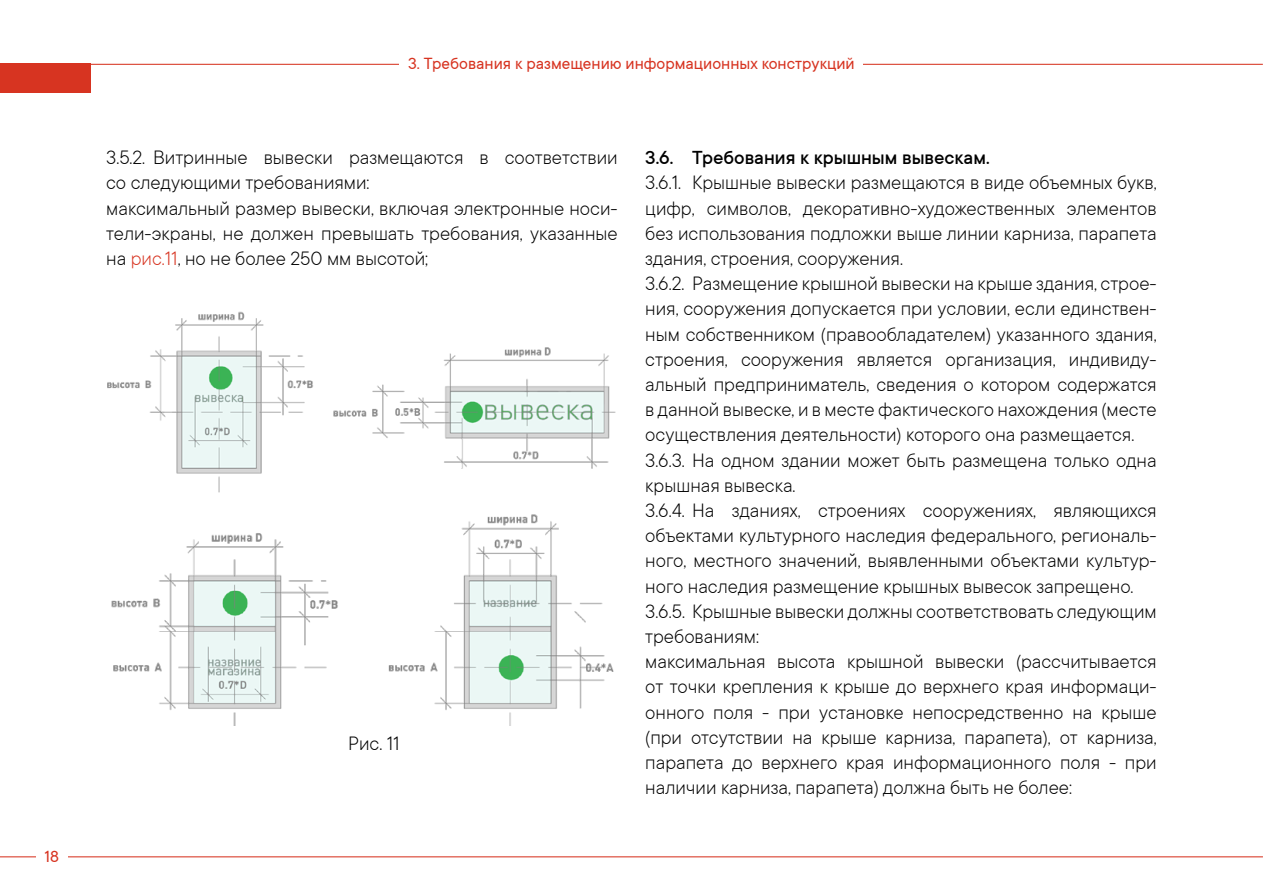
<style>
.page{position:relative;width:1263px;height:893px;background:#fff}
.page>*{position:absolute;margin:0;border:0;box-sizing:border-box;transform-origin:0 0}
.t1{font:300 21px/25.2px "TT Commons";color:#000}
.t2{font:500 21px "TT Commons";color:#000}
.t3{font:18px "TT Commons";color:#d73421}
.s1{color:#d73421}
</style>
<div class="page">
<hr style="left:0;top:856px;width:1263px;height:1px;background:#d73421">
<hr style="left:0;top:64px;width:1263px;height:1px;background:#d73421">
<div style="left:0;top:64px;width:90px;height:29px;background:#d73421"></div>
<div style="left:400px;top:56px;width:463px;height:18px;background:#fff"></div>
<div style="left:36px;top:849px;width:31px;height:18px;background:#fff"></div>
<img style="left:107px;top:311px;width:509px;height:182px">
<img style="left:111px;top:514px;width:503px;height:212px">
<p class="t3" style="left:44px;top:847px;width:16px">18</p>
<p class="t3" style="left:408px;top:54px;width:448px">3. Требования к размещению информационных конструкций</p>
<p class="t1" style="left:106px;top:145px;width:513px">3.5.2. Витринные вывески размещаются в соответствии со следующими требованиями:<br>максимальный размер вывески, включая электронные носи&shy;тели-экраны, не должен превышать требования, указанные на <span class="s1">рис.11</span>, но не более 250 мм высотой;</p>
<p class="t1" style="left:348px;top:731px;width:53px">Рис. 11</p>
<p class="t2" style="left:645px;top:146px;width:346px">3.6. Требования к крышным вывескам.</p>
<p class="t1" style="left:645px;top:170px;width:513px">3.6.1. Крышные вывески размещаются в виде объемных букв, цифр, символов, декоративно-художественных элементов без использования подложки выше линии карниза, парапета здания, строения, сооружения.<br>3.6.2. Размещение крышной вывески на крыше здания, строе&shy;ния, сооружения допускается при условии, если единствен&shy;ным собственником (правообладателем) указанного здания, строения, сооружения является организация, индивиду&shy;альный предприниматель, сведения о котором содержатся в данной вывеске, и в месте фактического нахождения (месте осуществления деятельности) которого она размещается.<br>3.6.3. На одном здании может быть размещена только одна крышная вывеска.<br>3.6.4. На зданиях, строениях сооружениях, являющихся объектами культурного наследия федерального, региональ&shy;ного, местного значений, выявленными объектами культур&shy;ного наследия размещение крышных вывесок запрещено.<br>3.6.5. Крышные вывески должны соответствовать следующим требованиям:<br>максимальная высота крышной вывески (рассчитывается от точки крепления к крыше до верхнего края информаци&shy;онного поля - при установке непосредственно на крыше (при отсутствии на крыше карниза, парапета), от карниза, парапета до верхнего края информационного поля - при наличии карниза, парапета) должна быть не более:</p>
</div>
